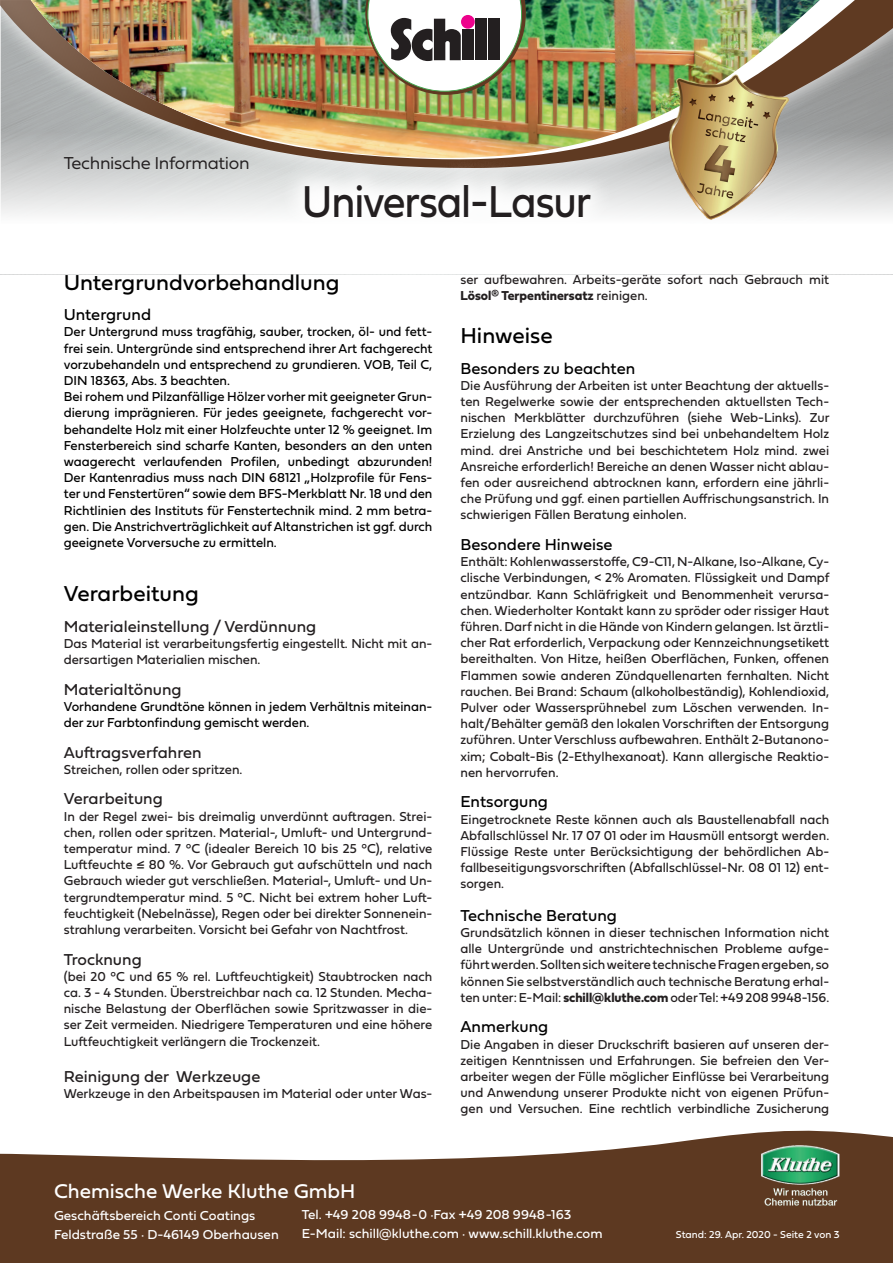
<style>
.page{position:relative;width:893px;height:1263px;background:#fff}
.page>*{position:absolute;margin:0;border:0;box-sizing:border-box;transform-origin:0 0}
.t1{font:46.5px "Fieldwork Geo Regular";letter-spacing:-.03em;color:#231f20;scale:.9 1}
.t2{font:22.5px "Fieldwork Geo Regular";color:#000}
.t3{font:20.7px "Fieldwork Geo Regular";color:#fff}
.t4{font:18px "Fieldwork Geo Light";letter-spacing:-.02em;color:#231f20}
.t5{font:16.5px "Fieldwork Geo Regular";color:#231f20}
.t6{font:16.5px "Fieldwork Geo Regular";color:#000}
.t7{font:13.5px/16.2px "Fieldwork Geo Regular";color:#231f20;text-align:justify}
.t8{font:13.5px/16.2px "Fieldwork Geo Regular";color:#000}
.t9{font:13.5px/18.6px "Fieldwork Geo Regular";color:#fff}
.t10{font:13.5px "Fieldwork Geo Bold";color:#231f20}
.t11{font:10.5px "Fieldwork Geo Regular";color:#fff}
.s1{font-family:"Fieldwork Geo Regular"}
.s2{font-family:"Fieldwork Geo Bold"}
</style>
<div class="page">
<svg style="left:0;top:1130px;width:893px;height:133px;fill:#5d3921"></svg>
<img style="left:761px;top:1146px;width:78px;height:60px">
<svg style="left:0;top:171px;width:893px;height:38px;background:#dedfdf"></svg>
<svg style="left:0;top:0;width:893px;height:171px;background:#aaa8a6"></svg>
<svg style="left:32px;top:0;width:840px;height:165px;background:#a49f9a"></svg>
<svg style="left:832px;top:0;width:24px;height:160px;background:#8f847c"></svg>
<img style="left:22px;top:0;width:810px;height:160px">
<img style="left:365px;top:0;width:161px;height:95px">
<svg style="left:278px;top:158px;width:339px;height:55px"></svg>
<img style="left:665px;top:72px;width:127px;height:148px">
<h3 class="t4" style="left:64px;top:149px;width:187px">Technische Information</h3>
<h1 class="t1" style="left:302px;top:165px;width:323px">Universal-Lasur</h1>
<h2 class="t2" style="left:64px;top:264px;width:277px">Untergrundvorbehandlung</h2>
<p class="t6" style="left:64px;top:302px;width:89px">Untergrund</p>
<p class="t8" style="left:64px;top:323px;width:370px">Der Untergrund muss tragfähig, sauber, trocken, öl- und fett&shy;frei sein. Untergründe sind entsprechend ihrer Art fachgerecht vorzubehandeln und entsprechend zu grundieren. VOB, Teil C, DIN 18363, Abs. 3 beachten.<br>Bei rohem und Pilzanfällige Hölzer vorher mit geeigneter Grun&shy;dierung imprägnieren. Für jedes geeignete, fachgerecht vor&shy;behandelte Holz mit einer Holzfeuchte unter 12 % geeignet. Im Fensterbereich sind scharfe Kanten, besonders an den unten waagerecht verlaufenden Profilen, unbedingt abzurunden!<br>Der Kantenradius muss nach DIN 68121 „Holzprofile für Fens&shy;ter und Fenstertüren“ sowie dem BFS-Merkblatt Nr. 18 und den Richtlinien des Instituts für Fenstertechnik mind. 2 mm betra&shy;gen. Die Anstrichverträglichkeit auf Altanstrichen ist ggf. durch geeignete Vorversuche zu ermitteln.</p>
<h2 class="t2" style="left:64px;top:576px;width:137px">Verarbeitung</h2>
<p class="t5" style="left:64px;top:613px;width:254px">Materialeinstellung / Verdünnung</p>
<p class="t7" style="left:64px;top:635px;width:370px">Das Material ist verarbeitungsfertig eingestellt. Nicht mit an&shy;dersartigen Materialien mischen.</p>
<p class="t5" style="left:64px;top:676px;width:119px">Materialtönung</p>
<p class="t8" style="left:64px;top:698px;width:370px">Vorhandene Grundtöne können in jedem Verhältnis miteinan&shy;der zur Farbtonfindung gemischt werden.</p>
<p class="t5" style="left:64px;top:739px;width:139px">Auftragsverfahren</p>
<p class="t7" style="left:64px;top:761px;width:180px">Streichen, rollen oder spritzen.</p>
<p class="t5" style="left:64px;top:786px;width:101px">Verarbeitung</p>
<p class="t7" style="left:64px;top:807px;width:370px">In der Regel zwei- bis dreimalig unverdünnt auftragen. Strei&shy;chen, rollen oder spritzen. Material-, Umluft- und Untergrund&shy;temperatur mind. 7 °C (idealer Bereich 10 bis 25 °C), relative Luftfeuchte ≤ 80 %. Vor Gebrauch gut aufschütteln und nach Gebrauch wieder gut verschließen. Material-, Umluft- und Un&shy;tergrundtemperatur mind. 5 °C. Nicht bei extrem hoher Luft&shy;feuchtigkeit (Nebelnässe), Regen oder bei direkter Sonnenein&shy;strahlung verarbeiten. Vorsicht bei Gefahr von Nachtfrost.</p>
<p class="t5" style="left:64px;top:946px;width:79px">Trocknung</p>
<p class="t7" style="left:64px;top:968px;width:370px">(bei 20 °C und 65 % rel. Luftfeuchtigkeit) Staubtrocken nach ca. 3 - 4 Stunden. Überstreichbar nach ca. 12 Stunden. Mecha&shy;nische Belastung der Oberflächen sowie Spritzwasser in die&shy;ser Zeit vermeiden. Niedrigere Temperaturen und eine höhere Luftfeuchtigkeit verlängern die Trockenzeit.</p>
<p class="t5" style="left:64px;top:1063px;width:198px">Reinigung der Werkzeuge</p>
<p class="t7" style="left:64px;top:1085px;width:370px">Werkzeuge in den Arbeitspausen im Material oder unter Was-</p>
<p class="t7" style="left:460px;top:270px;width:370px">ser aufbewahren. Arbeits-geräte sofort nach Gebrauch mit</p>
<p class="t10" style="left:460px;top:285px;width:189px">Lösol® Terpentinersatz <span class="s1">reinigen.</span></p>
<h2 class="t2" style="left:460px;top:318px;width:94px">Hinweise</h2>
<p class="t6" style="left:460px;top:355px;width:176px">Besonders zu beachten</p>
<p class="t7" style="left:460px;top:377px;width:371px">Die Ausführung der Arbeiten ist unter Beachtung der aktuells&shy;ten Regelwerke sowie der entsprechenden aktuellsten Tech&shy;nischen Merkblätter durchzuführen (siehe Web-Links). Zur Erzielung des Langzeitschutzes sind bei unbehandeltem Holz mind. drei Anstriche und bei beschichtetem Holz mind. zwei Ansreiche erforderlich! Bereiche an denen Wasser nicht ablau&shy;fen oder ausreichend abtrocknen kann, erfordern eine jährli&shy;che Prüfung und ggf. einen partiellen Auffrischungsanstrich. In schwierigen Fällen Beratung einholen.</p>
<p class="t6" style="left:460px;top:531px;width:154px">Besondere Hinweise</p>
<p class="t7" style="left:460px;top:553px;width:370px">Enthält: Kohlenwasserstoffe, C9-C11, N-Alkane, Iso-Alkane, Cy&shy;clische Verbindungen, &lt; 2% Aromaten. Flüssigkeit und Dampf entzündbar. Kann Schläfrigkeit und Benommenheit verursa&shy;chen. Wiederholter Kontakt kann zu spröder oder rissiger Haut führen. Darf nicht in die Hände von Kindern gelangen. Ist ärztli&shy;cher Rat erforderlich, Verpackung oder Kennzeichnungsetikett bereithalten. Von Hitze, heißen Oberflächen, Funken, offenen Flammen sowie anderen Zündquellenarten fernhalten. Nicht rauchen. Bei Brand: Schaum (alkoholbeständig), Kohlendioxid, Pulver oder Wassersprühnebel zum Löschen verwenden. In&shy;halt/Behälter gemäß den lokalen Vorschriften der Entsorgung zuführen. Unter Verschluss aufbewahren. Enthält 2-Butanono&shy;xim; Cobalt-Bis (2-Ethylhexanoat). Kann allergische Reaktio&shy;nen hervorrufen.</p>
<p class="t6" style="left:460px;top:789px;width:89px">Entsorgung</p>
<p class="t7" style="left:460px;top:810px;width:370px">Eingetrocknete Reste können auch als Baustellenabfall nach Abfallschlüssel Nr. 17 07 01 oder im Hausmüll entsorgt werden.<br>Flüssige Reste unter Berücksichtigung der behördlichen Ab&shy;fallbeseitigungsvorschriften (Abfallschlüssel-Nr. 08 01 12) ent&shy;sorgen.</p>
<p class="t6" style="left:460px;top:902px;width:158px">Technische Beratung</p>
<p class="t7" style="left:460px;top:924px;width:370px">Grundsätzlich können in dieser technischen Information nicht alle Untergründe und anstrichtechnischen Probleme aufge&shy;führt werden. Sollten sich weitere technische Fragen ergeben, so können Sie selbstverständlich auch technische Beratung erhal&shy;ten unter: E-Mail: <span class="s2">schill@kluthe.com</span> oder Tel: +49 208 9948-156.</p>
<p class="t6" style="left:460px;top:1014px;width:89px">Anmerkung</p>
<p class="t7" style="left:460px;top:1035px;width:370px">Die Angaben in dieser Druckschrift basieren auf unseren der&shy;zeitigen Kenntnissen und Erfahrungen. Sie befreien den Ver&shy;arbeiter wegen der Fülle möglicher Einflüsse bei Verarbeitung und Anwendung unserer Produkte nicht von eigenen Prüfun&shy;gen und Versuchen. Eine rechtlich verbindliche Zusicherung</p>
<h3 class="t3" style="left:54px;top:1175px;width:303px">Chemische Werke Kluthe GmbH</h3>
<p class="t9" style="left:54px;top:1206px;width:226px">Geschäftsbereich Conti Coatings<br>Feldstraße 55 · D-46149 Oberhausen</p>
<p class="t9" style="left:302px;top:1205px;width:302px">Tel. +49 208 9948-0 ·Fax +49 208 9948-163<br>E-Mail: schill@kluthe.com · www.schill.kluthe.com</p>
<p class="t11" style="left:676px;top:1226px;width:165px">Stand: 29. Apr. 2020 - Seite 2 von 3</p>
</div>
